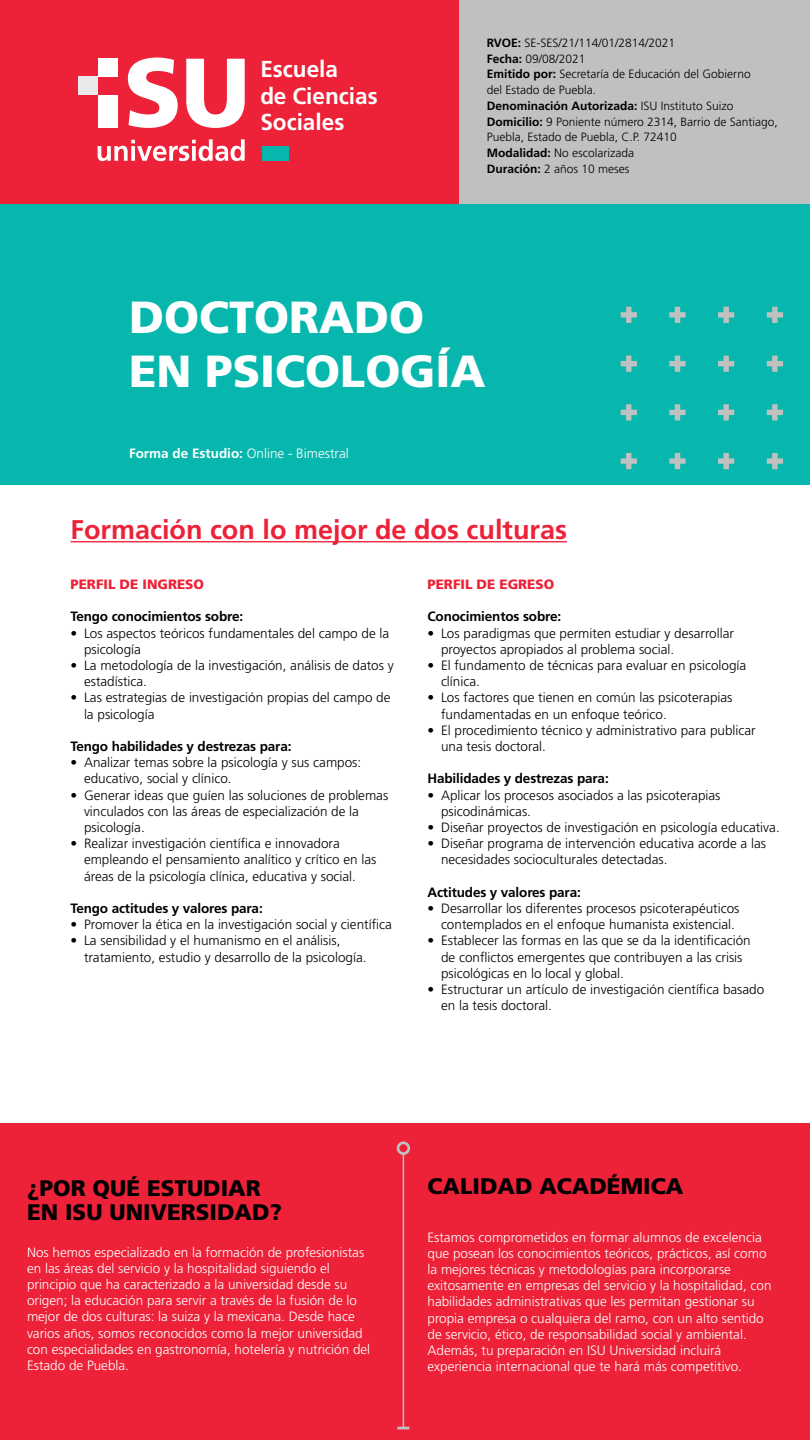
<style>
.page{position:relative;width:810px;height:1440px;background:#fff}
.page>*{position:absolute;margin:0;border:0;box-sizing:border-box;transform-origin:0 0}
.CARRERA{font:900 45px "Frutiger LT Std";color:#fff}
.Formación{font:700 27px "Frutiger LT Std";color:#ed2137}
.t1{font:700 23.02px/26.6px "Frutiger LT Std";color:#fff}
.TÍTULO_NEGRO{font:900 22.5px/24px "Frutiger LT Std";color:#000}
.t2{font:300 13.5px/16.2px "Frutiger LT Std";color:#000}
.ESTUDIAR-CALIDAD{font:300 13.5px/16.2px "Frutiger LT Std";color:#fff}
.PERFIL-2{font:700 13.5px "Frutiger LT Std";letter-spacing:-.01em;color:#000}
.Modalidad{font:300 13.5px "Frutiger LT Std";color:#fff}
.PERFIL-1{font:900 13.5px "Frutiger LT Std";color:#ed2137}
.Modalidad-2{font:300 12px/15.8px "Frutiger LT Std";color:#000}
.Modalidad-3{font:700 12px "Frutiger LT Std";color:#000}
.s1{font-weight:700}
.s2{font-weight:300}
</style>
<div class="page">
<div style="left:0;top:0;width:476px;height:220px;background:#ed2137"></div>
<div style="left:459px;top:0;width:351px;height:206px;background:#bfc1c1"></div>
<hr style="left:70px;top:541px;width:497px;height:1px;background:#ed2137">
<div style="left:0;top:1124px;width:810px;height:316px;background:#ed2137"></div>
<hr style="left:403px;top:1154px;width:1px;height:274px;background:#bfc2c2">
<div style="left:397px;top:1141px;width:13px;height:14px;border:3px solid #bfc2c2;border-radius:50%"></div>
<svg style="left:397px;top:1427px;width:12px;height:2px"></svg>
<svg style="left:128px;top:58px;width:50px;height:70px"></svg>
<svg style="left:186px;top:59px;width:59px;height:69px"></svg>
<div style="left:78px;top:77px;width:20px;height:18px;background:#eaeaea"></div>
<div style="left:98px;top:59px;width:20px;height:18px;background:#fff"></div>
<div style="left:98px;top:95px;width:20px;height:33px;background:#fff"></div>
<svg style="left:98px;top:139px;width:147px;height:22px"></svg>
<div style="left:262px;top:146px;width:27px;height:15px;background:#07b7ad"></div>
<div style="left:0;top:205px;width:810px;height:280px;background:#07b7ad"></div>
<svg style="left:621px;top:307px;width:16px;height:16px"></svg>
<svg style="left:669px;top:307px;width:17px;height:16px"></svg>
<svg style="left:718px;top:307px;width:16px;height:16px"></svg>
<svg style="left:767px;top:307px;width:16px;height:16px"></svg>
<svg style="left:621px;top:453px;width:16px;height:16px"></svg>
<svg style="left:621px;top:404px;width:16px;height:17px"></svg>
<svg style="left:621px;top:356px;width:16px;height:16px"></svg>
<svg style="left:669px;top:453px;width:17px;height:16px"></svg>
<svg style="left:669px;top:404px;width:17px;height:17px"></svg>
<svg style="left:669px;top:356px;width:17px;height:16px"></svg>
<svg style="left:718px;top:453px;width:16px;height:16px"></svg>
<svg style="left:718px;top:404px;width:16px;height:17px"></svg>
<svg style="left:718px;top:356px;width:16px;height:16px"></svg>
<svg style="left:767px;top:453px;width:16px;height:16px"></svg>
<svg style="left:767px;top:404px;width:16px;height:17px"></svg>
<svg style="left:767px;top:356px;width:16px;height:16px"></svg>
<h3 class="t1" style="left:260px;top:56px;width:119px">Escuela<br>de Ciencias<br>Sociales</h3>
<p class="Modalidad-2" style="left:487px;top:35px;width:190px"><span class="s1">RVOE:</span> SE-SES/21/114/01/2814/2021</p>
<p class="Modalidad-2" style="left:487px;top:51px;width:100px"><span class="s1">Fecha:</span> 09/08/2021</p>
<p class="Modalidad-2" style="left:487px;top:67px;width:266px"><span class="s1">Emitido por:</span> Secretaría de Educación del Gobierno</p>
<p class="Modalidad-2" style="left:487px;top:82px;width:111px">del Estado de Puebla.</p>
<p class="Modalidad-3" style="left:487px;top:99px;width:248px">Denominación Autorizada: <span class="s2">ISU Instituto Suizo</span></p>
<p class="Modalidad-2" style="left:487px;top:114px;width:293px"><span class="s1">Domicilio:</span> 9 Poniente número 2314, Barrio de Santiago,<br>Puebla, Estado de Puebla, C.P. 72410</p>
<p class="Modalidad-2" style="left:487px;top:145px;width:149px"><span class="s1">Modalidad:</span> No escolarizada</p>
<p class="Modalidad-2" style="left:487px;top:161px;width:144px"><span class="s1">Duración:</span> 2 años 10 meses</p>
<p class="CARRERA" style="left:129px;top:290px;width:297px">DOCTORADO</p>
<p class="CARRERA" style="left:129px;top:344px;width:358px">EN PSICOLOGÍA</p>
<p class="Modalidad" style="left:129px;top:446px;width:221px"><span class="s1">Forma de Estudio:</span> Online - Bimestral</p>
<p class="Formación" style="left:70px;top:514px;width:498px">Formación con lo mejor de dos culturas</p>
<p class="PERFIL-1" style="left:70px;top:576px;width:135px">PERFIL DE INGRESO</p>
<p class="PERFIL-2" style="left:70px;top:609px;width:174px">Tengo conocimientos sobre:</p>
<p class="t2" style="left:84px;top:625px;width:307px;text-indent:-14px">• Los aspectos teóricos fundamentales del campo de la psicología</p>
<p class="t2" style="left:84px;top:657px;width:311px;text-indent:-14px">• La metodología de la investigación, análisis de datos y estadística.</p>
<p class="t2" style="left:84px;top:690px;width:308px;text-indent:-14px">• Las estrategias de investigación propias del campo de la psicología</p>
<p class="PERFIL-2" style="left:70px;top:738px;width:222px">Tengo habilidades y destrezas para:</p>
<p class="t2" style="left:84px;top:755px;width:279px;text-indent:-14px">• Analizar temas sobre la psicología y sus campos: educativo, social y clínico.</p>
<p class="t2" style="left:84px;top:787px;width:306px;text-indent:-14px">• Generar ideas que guíen las soluciones de problemas vinculados con las áreas de especialización de la psicología.</p>
<p class="t2" style="left:84px;top:836px;width:294px;text-indent:-14px">• Realizar investigación científica e innovadora empleando el pensamiento analítico y crítico en las áreas de la psicología clínica, educativa y social.</p>
<p class="PERFIL-2" style="left:70px;top:900px;width:194px">Tengo actitudes y valores para:</p>
<p class="t2" style="left:70px;top:917px;width:323px">• Promover la ética en la investigación social y científica</p>
<p class="t2" style="left:84px;top:933px;width:284px;text-indent:-14px">• La sensibilidad y el humanismo en el análisis, tratamiento, estudio y desarrollo de la psicología.</p>
<p class="PERFIL-1" style="left:428px;top:576px;width:128px">PERFIL DE EGRESO</p>
<p class="PERFIL-2" style="left:428px;top:609px;width:135px">Conocimientos sobre:</p>
<p class="t2" style="left:441px;top:625px;width:295px;text-indent:-14px">• Los paradigmas que permiten estudiar y desarrollar proyectos apropiados al problema social.</p>
<p class="t2" style="left:441px;top:657px;width:307px;text-indent:-14px">• El fundamento de técnicas para evaluar en psicología clínica.</p>
<p class="t2" style="left:441px;top:690px;width:293px;text-indent:-14px">• Los factores que tienen en común las psicoterapias fundamentadas en un enfoque teórico.</p>
<p class="t2" style="left:441px;top:722px;width:316px;text-indent:-14px">• El procedimiento técnico y administrativo para publicar una tesis doctoral.</p>
<p class="PERFIL-2" style="left:428px;top:771px;width:183px">Habilidades y destrezas para:</p>
<p class="t2" style="left:441px;top:787px;width:281px;text-indent:-14px">• Aplicar los procesos asociados a las psicoterapias psicodinámicas.</p>
<p class="t2" style="left:428px;top:819px;width:354px">• Diseñar proyectos de investigación en psicología educativa.</p>
<p class="t2" style="left:441px;top:836px;width:327px;text-indent:-14px">• Diseñar programa de intervención educativa acorde a las necesidades socioculturales detectadas.</p>
<p class="PERFIL-2" style="left:428px;top:884px;width:155px">Actitudes y valores para:</p>
<p class="t2" style="left:441px;top:900px;width:300px;text-indent:-14px">• Desarrollar los diferentes procesos psicoterapéuticos contemplados en el enfoque humanista existencial.</p>
<p class="t2" style="left:441px;top:933px;width:311px;text-indent:-14px">• Establecer las formas en las que se da la identificación de conflictos emergentes que contribuyen a las crisis psicológicas en lo local y global.</p>
<p class="t2" style="left:441px;top:981px;width:325px;text-indent:-14px">• Estructurar un artículo de investigación científica basado en la tesis doctoral.</p>
<p class="TÍTULO_NEGRO" style="left:27px;top:1176px;width:257px">¿POR QUÉ ESTUDIAR<br>EN ISU UNIVERSIDAD?</p>
<p class="TÍTULO_NEGRO" style="left:428px;top:1174px;width:257px">CALIDAD ACADÉMICA</p>
<p class="ESTUDIAR-CALIDAD" style="left:27px;top:1244px;width:345px">Nos hemos especializado en la formación de profesionistas en las áreas del servicio y la hospitalidad siguiendo el principio que ha caracterizado a la universidad desde su origen; la educación para servir a través de la fusión de lo mejor de dos culturas: la suiza y la mexicana. Desde hace varios años, somos reconocidos como la mejor universidad con especialidades en gastronomía, hotelería y nutrición del Estado de Puebla.</p>
<p class="ESTUDIAR-CALIDAD" style="left:428px;top:1229px;width:346px">Estamos comprometidos en formar alumnos de excelencia que posean los conocimientos teóricos, prácticos, así como la mejores técnicas y metodologías para incorporarse exitosamente en empresas del servicio y la hospitalidad, con habilidades administrativas que les permitan gestionar su propia empresa o cualquiera del ramo, con un alto sentido de servicio, ético, de responsabilidad social y ambiental.</p>
<p class="ESTUDIAR-CALIDAD" style="left:428px;top:1342px;width:316px">Además, tu preparación en ISU Universidad incluirá experiencia internacional que te hará más competitivo.</p>
</div>
